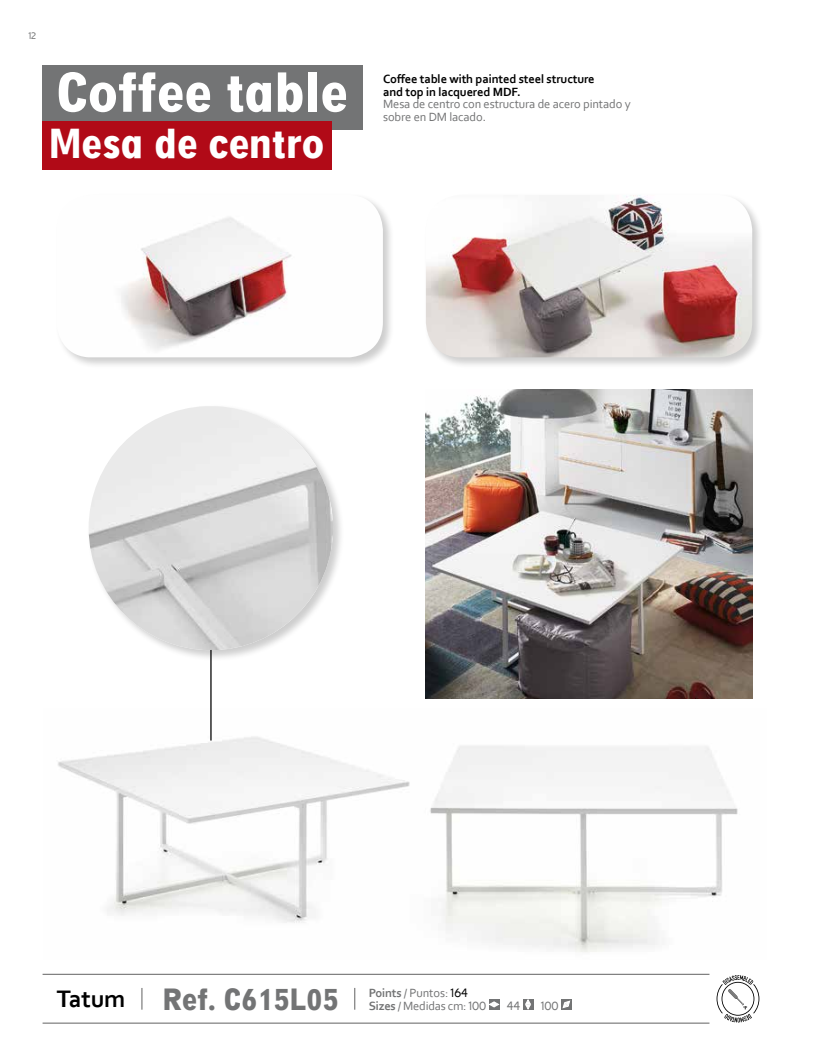
<style>
.page{position:relative;width:823px;height:1063px;background:#fff}
.page>*{position:absolute;margin:0;border:0;box-sizing:border-box;transform-origin:0 0}
.t1{font:700 condensed 50px "Digi Grotesk LT";letter-spacing:-.01em;color:#fff}
.t2{font:700 condensed 37.5px "Digi Grotesk LT";letter-spacing:-.01em;color:#fff}
.t3{font:700 condensed 27.5px "Digi Grotesk LT";letter-spacing:-.01em;color:#737475}
.t4{font:700 25px "Corbel";letter-spacing:-.01em;color:#000}
.t5{font:12.5px/12.5px "Corbel";letter-spacing:-.01em;color:#737475}
.t6{font:700 12.5px/12.5px "Corbel";letter-spacing:-.01em;color:#000}
.t7{font:12.5px "Corinthian Light Plain";color:#737475}
.t8{font:10px "Corinthian Light Plain";color:#737475}
.s1{font-weight:700}
.s2{font-family:"Corinthian Light Plain";color:#000}
.s3{font-family:"Corinthian Light Plain"}
</style>
<div class="page">
<img style="left:425px;top:390px;width:326px;height:308px">
<img style="left:58px;top:709px;width:680px;height:243px">
<hr style="left:43px;top:974px;width:666px;height:1px;background:#000">
<hr style="left:43px;top:1023px;width:666px;height:1px;background:#000">
<div style="left:87px;top:404px;width:258px;height:258px;background:#000;opacity:.2"></div>
<img style="left:89px;top:406px;width:244px;height:244px;border-radius:121px">
<hr style="left:210px;top:650px;width:1px;height:91px;background:#000">
<svg style="left:354px;top:988px;width:1px;height:22px"></svg>
<div style="left:488px;top:999px;width:11px;height:11px;background:#737475"></div>
<svg style="left:489px;top:1002px;width:9px;height:5px"></svg>
<div style="left:522px;top:999px;width:11px;height:11px;background:#737475"></div>
<svg style="left:525px;top:1000px;width:5px;height:9px"></svg>
<svg style="left:561px;top:999px;width:10px;height:11px"></svg>
<svg style="left:562px;top:1001px;width:7px;height:7px"></svg>
<div style="left:42px;top:65px;width:320px;height:65px;background:#737475"></div>
<div style="left:42px;top:122px;width:289px;height:48px;background:#b10a17"></div>
<div style="left:424px;top:193px;width:339px;height:176px;background:#000;opacity:.2"></div>
<img style="left:425px;top:195px;width:326px;height:162px">
<div style="left:55px;top:193px;width:339px;height:176px;background:#000;opacity:.2"></div>
<img style="left:57px;top:195px;width:325px;height:162px">
<svg style="left:141px;top:988px;width:1px;height:22px"></svg>
<svg style="left:716px;top:975px;width:43px;height:48px"></svg>
<p class="t8" style="left:28px;top:30px;width:9px">12</p>
<h1 class="t1" style="left:56px;top:59px;width:293px">Coffee table</h1>
<h2 class="t2" style="left:49px;top:118px;width:276px">Mesa de centro</h2>
<p class="t6" style="left:383px;top:73px;width:213px">Coffee table with painted steel structure and top in lacquered MDF.</p>
<p class="t5" style="left:383px;top:98px;width:249px">Mesa de centro con estructura de acero pintado y sobre en DM lacado.</p>
<h3 class="t4" style="left:57px;top:983px;width:70px">Tatum</h3>
<h3 class="t3" style="left:163px;top:981px;width:177px">Ref. C615L05</h3>
<p class="t5" style="left:368px;top:986px;width:119px"><span class="s1">Points</span> / Puntos: <span class="s2">164<br></span><span class="s1">Sizes</span> / Medidas cm: <span class="s3">100</span></p>
<p class="t7" style="left:506px;top:998px;width:15px">44</p>
<p class="t7" style="left:540px;top:998px;width:19px">100</p>
</div>
